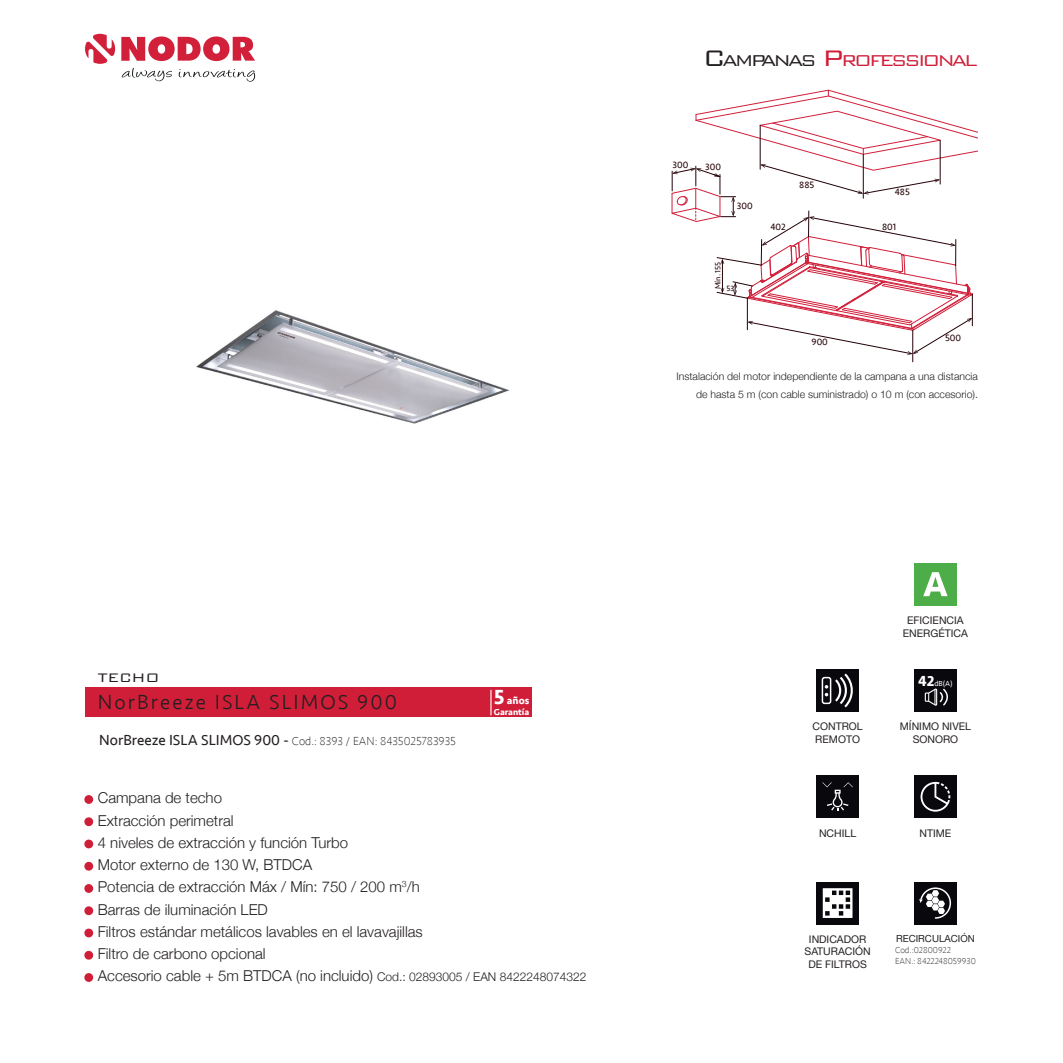
<style>
.page{position:relative;width:1063px;height:1063px;background:#fff}
.page>*{position:absolute;margin:0;border:0;box-sizing:border-box;transform-origin:0 0}
.t1{font:300 21px "Seravek";letter-spacing:.1em;color:#231f20}
.t2{font:300 21px "Bank Gothic BT";letter-spacing:-.145em;color:#d01e39}
.t3{font:300 16.5px "Bank Gothic BT";color:#231f20}
.t4{font:300 15px/22.2px "Helvetica Neue";color:#231f20}
.t5{font:200 12px "Seravek";color:#231f20}
.t6{font:300 10.5px/18px "Helvetica Neue";color:#231f20;text-align:right}
.t7{font:10.5px/12.6px "Helvetica Neue";color:#231f20;text-align:center}
.t8{font:700 10.5px "Seravek";color:#fff}
.t9{font:9.75px "Helvetica Neue";color:#231f20}
.t10{font:9.45px "Seravek";color:#230106}
.t11{font:200 9px/10.8px "Seravek";color:#231f20}
.t12{font:700 9px "Seravek";color:#fff}
.t13{font:7.95px "Seravek";color:#230106}
.t14{font:7.5px "Seravek";color:#fff}
.s1{font-weight:400;font-size:15px}
.s2{font-size:21px}
.s3{font-weight:700;font-size:12px;color:#d01e39}
.s4{font-size:12px}
.s5{font-size:30px;color:#231f20}
.s6{color:#231f20}
.s7{font-size:30px}
.s8{font-weight:700;font-size:15px}
</style>
<div class="page">
<img style="left:196px;top:310px;width:313px;height:114px">
<hr style="left:912px;top:331px;width:1px;height:31px;background:#230106">
<svg style="left:671px;top:89px;width:307px;height:266px"></svg>
<svg style="left:122px;top:68px;width:50px;height:13px"></svg>
<svg style="left:179px;top:69px;width:76px;height:13px"></svg>
<svg style="left:121px;top:36px;width:134px;height:25px"></svg>
<svg style="left:85px;top:34px;width:30px;height:30px"></svg>
<div style="left:85px;top:688px;width:446px;height:29px;background:#d01e39"></div>
<div style="left:914px;top:563px;width:43px;height:42px;background:#4dad48"></div>
<svg style="left:923px;top:572px;width:25px;height:24px"></svg>
<div style="left:816px;top:669px;width:43px;height:43px;background:#08080d"></div>
<div style="left:822px;top:677px;width:9px;height:27px;border:2px solid #fff;border-radius:2px"></div>
<svg style="left:825px;top:685px;width:3px;height:11px"></svg>
<svg style="left:835px;top:674px;width:18px;height:33px"></svg>
<div style="left:914px;top:669px;width:43px;height:43px;background:#08080d"></div>
<svg style="left:924px;top:688px;width:24px;height:18px"></svg>
<div style="left:816px;top:776px;width:43px;height:42px;background:#08080d"></div>
<svg style="left:822px;top:782px;width:31px;height:29px"></svg>
<div style="left:914px;top:776px;width:43px;height:42px;background:#08080d"></div>
<svg style="left:921px;top:782px;width:29px;height:30px"></svg>
<div style="left:816px;top:882px;width:43px;height:42px;background:#08080d"></div>
<svg style="left:823px;top:888px;width:30px;height:30px"></svg>
<div style="left:914px;top:882px;width:43px;height:42px;background:#08080d"></div>
<svg style="left:919px;top:887px;width:33px;height:32px"></svg>
<hr style="left:490px;top:690px;width:2px;height:25px;background:#fff">
<p class="t3" style="left:98px;top:669px;width:63px">TECHO</p>
<h1 class="t1" style="left:98px;top:689px;width:301px">NorBreeze ISLA SLIMOS 900</h1>
<p class="t5" style="left:99px;top:734px;width:358px"><span class="s1">NorBreeze ISLA SLIMOS 900 -</span> Cod.: 8393 / EAN: 8435025783935</p>
<p class="t8" style="left:494px;top:692px;width:37px"><span class="s2">5</span> años</p>
<p class="t12" style="left:494px;top:705px;width:37px">Garantía</p>
<p class="t4" style="left:85px;top:786px;width:503px"><span class="s3">࡟</span> Campana de techo<br><span class="s3">࡟</span> Extracción perimetral<br><span class="s3">࡟</span> 4 niveles de extracción y función Turbo<br><span class="s3">࡟</span> Motor externo de 130 W, BTDCA<br><span class="s3">࡟</span> Potencia de extracción Máx / Mín: 750 / 200 m<sup>3</sup>/h<br><span class="s3">࡟</span> Barras de iluminación LED<br><span class="s3">࡟</span> Filtros estándar metálicos lavables en el lavavajillas<br><span class="s3">࡟</span> Filtro de carbono opcional<br><span class="s3">࡟</span> Accesorio cable + 5m BTDCA (no incluido) <span class="s4">Cod.: 02893005 / EAN 8422248074322</span></p>
<h1 class="t2" style="left:703px;top:49px;width:277px"><span class="s5">C</span><span class="s6">ampanas</span> <span class="s7">P</span> rofessional</h1>
<p class="t10" style="left:673px;top:158px;width:17px">300</p>
<p class="t10" style="left:705px;top:159px;width:17px">300</p>
<p class="t10" style="left:737px;top:199px;width:17px">300</p>
<p class="t13" style="left:712px;top:289px;width:29px;rotate:-90deg">Mín. 155</p>
<p class="t13" style="left:726px;top:282px;width:9px">53</p>
<p class="t10" style="left:770px;top:220px;width:17px">402</p>
<p class="t10" style="left:799px;top:177px;width:17px">885</p>
<p class="t10" style="left:811px;top:335px;width:18px">900</p>
<p class="t10" style="left:895px;top:184px;width:17px">485</p>
<p class="t10" style="left:882px;top:220px;width:16px">801</p>
<p class="t10" style="left:945px;top:331px;width:18px">500</p>
<p class="t6" style="left:676px;top:367px;width:303px">Instalación del motor independiente de la campana a una distancia de hasta 5 m (con cable suministrado) o 10 m (con accesorio).</p>
<p class="t7" style="left:903px;top:615px;width:67px">EFICIENCIA<br>ENERGÉTICA</p>
<p class="t14" style="left:918px;top:678px;width:36px"><span class="s8">42</span>dB(A)</p>
<p class="t7" style="left:813px;top:721px;width:52px;text-align:left">CONTROL<br>REMOTO</p>
<p class="t7" style="left:900px;top:721px;width:73px">MÍNIMO NIVEL<br>SONORO</p>
<p class="t7" style="left:819px;top:827px;width:39px">NCHILL</p>
<p class="t7" style="left:919px;top:827px;width:33px">NTIME</p>
<p class="t7" style="left:805px;top:933px;width:68px">INDICADOR<br>SATURACIÓN<br>DE FILTROS</p>
<p class="t9" style="left:896px;top:932px;width:80px">RECIRCULACIÓN</p>
<p class="t11" style="left:895px;top:945px;width:82px">Cod.:02800922<br>EAN.: 8422248059930</p>
</div>
